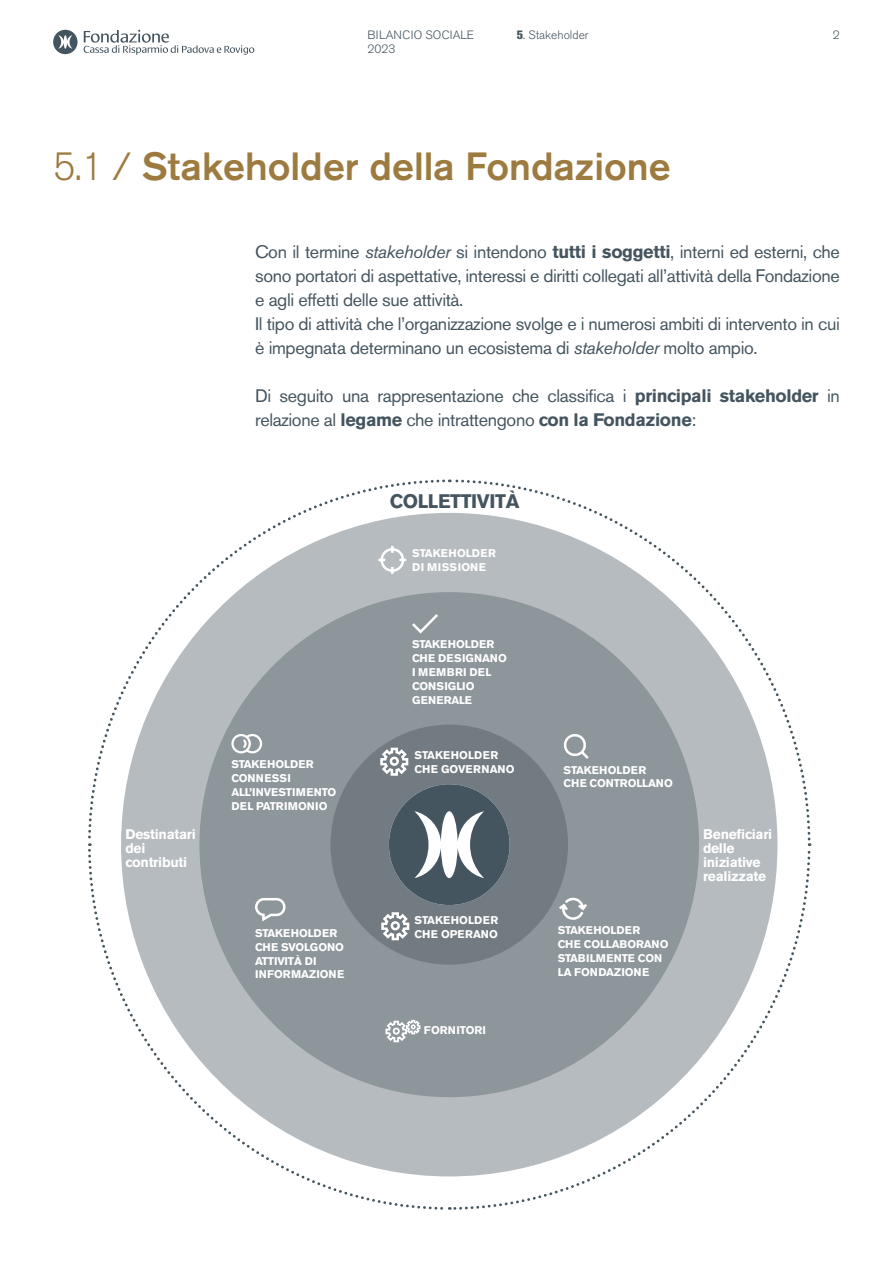
<style>
.page{position:relative;width:893px;height:1263px;background:#fff}
.page>*{position:absolute;margin:0;border:0;box-sizing:border-box;transform-origin:0 0}
.t1{font:500 39px "Akzidenz Grotesk BE";color:#9d7b40}
.t2{font:700 19.5px "Akzidenz Grotesk BE";letter-spacing:-.02em;color:#45555f}
.t3{font:18px/24px "Akzidenz Grotesk BE";letter-spacing:-.02em;color:#45555f}
.t4{font:700 13.95px/14px "Akzidenz Grotesk BE";letter-spacing:-.02em;color:#fff}
.t5{font:300 12px/14.4px "Akzidenz Grotesk BE";color:#45555f}
.t6{font:700 11.1px/14px "Akzidenz Grotesk BE";color:#fff}
.t7{font:700 11.1px/14px "Akzidenz Grotesk BE";letter-spacing:.02em;color:#fff}
.s1{font-weight:800}
.s2{font-weight:300}
.s3{font-style:italic}
.s4{font-weight:700}
</style>
<div class="page">
<svg style="left:53px;top:30px;width:25px;height:24px"></svg>
<svg style="left:84px;top:30px;width:170px;height:25px"></svg>
<svg style="left:452px;top:845px;width:360px;height:365px"></svg>
<svg style="left:449px;top:479px;width:362px;height:363px"></svg>
<svg style="left:88px;top:479px;width:357px;height:366px"></svg>
<svg style="left:88px;top:849px;width:361px;height:361px"></svg>
<div style="left:121px;top:513px;width:656px;height:663px;background:#b5bbbf;border-radius:50%"></div>
<div style="left:199px;top:592px;width:500px;height:505px;background:#8d969b;border-radius:50%"></div>
<div style="left:330px;top:725px;width:238px;height:240px;background:#727b81;border-radius:50%"></div>
<svg style="left:379px;top:747px;width:30px;height:29px"></svg>
<svg style="left:381px;top:912px;width:29px;height:29px"></svg>
<svg style="left:564px;top:734px;width:25px;height:25px"></svg>
<svg style="left:389px;top:784px;width:121px;height:121px"></svg>
<svg style="left:231px;top:734px;width:31px;height:19px"></svg>
<svg style="left:412px;top:614px;width:26px;height:20px"></svg>
<svg style="left:255px;top:898px;width:31px;height:24px"></svg>
<svg style="left:556px;top:896px;width:31px;height:24px"></svg>
<svg style="left:378px;top:546px;width:29px;height:28px"></svg>
<svg style="left:385px;top:1019px;width:36px;height:24px"></svg>
<p class="t5" style="left:367px;top:28px;width:108px">BILANCIO SOCIALE<br>2023</p>
<p class="t5" style="left:517px;top:28px;width:73px"><span class="s1">5</span>. Stakeholder</p>
<p class="t5" style="left:833px;top:28px;width:8px">2</p>
<h1 class="t1" style="left:53px;top:142px;width:619px"><span class="s2">5.1 /</span> Stakeholder della Fondazione</h1>
<p class="t3" style="left:255px;top:240px;width:586px">Con il termine <span class="s3">stakeholder</span> si intendono <span class="s4">tutti i soggetti</span>, interni ed esterni, che sono portatori di aspettative, interessi e diritti collegati all’attività della Fondazione e agli effetti delle sue attività.<br>Il tipo di attività che l’organizzazione svolge e i numerosi ambiti di intervento in cui è impegnata determinano un ecosistema di <span class="s3">stakeholder</span> molto ampio.</p>
<p class="t3" style="left:255px;top:384px;width:586px">Di seguito una rappresentazione che classifica i <span class="s4">principali stakeholder</span> in relazione al <span class="s4">legame</span> che intrattengono <span class="s4">con la Fondazione</span>:</p>
<p class="t2" style="left:390px;top:490px;width:131px">COLLETTIVITÀ</p>
<p class="t7" style="left:412px;top:547px;width:85px">STAKEHOLDER<br>DI MISSIONE</p>
<p class="t6" style="left:231px;top:757px;width:107px">STAKEHOLDER<br>CONNESSI<br>ALL’INVESTIMENTO<br>DEL PATRIMONIO</p>
<p class="t7" style="left:412px;top:637px;width:96px">STAKEHOLDER<br>CHE DESIGNANO<br>I MEMBRI DEL<br>CONSIGLIO<br>GENERALE</p>
<p class="t6" style="left:414px;top:748px;width:102px">STAKEHOLDER<br>CHE GOVERNANO</p>
<p class="t6" style="left:563px;top:763px;width:111px">STAKEHOLDER<br>CHE CONTROLLANO</p>
<p class="t4" style="left:125px;top:827px;width:72px">Destinatari dei contributi</p>
<p class="t4" style="left:703px;top:827px;width:71px">Beneficiari delle iniziative realizzate</p>
<p class="t6" style="left:255px;top:926px;width:91px">STAKEHOLDER<br>CHE SVOLGONO<br>ATTIVITÀ DI<br>INFORMAZIONE</p>
<p class="t6" style="left:414px;top:913px;width:85px">STAKEHOLDER<br>CHE OPERANO</p>
<p class="t6" style="left:424px;top:1023px;width:64px">FORNITORI</p>
<p class="t6" style="left:558px;top:923px;width:112px">STAKEHOLDER<br>CHE COLLABORANO<br>STABILMENTE CON<br>LA FONDAZIONE</p>
</div>
